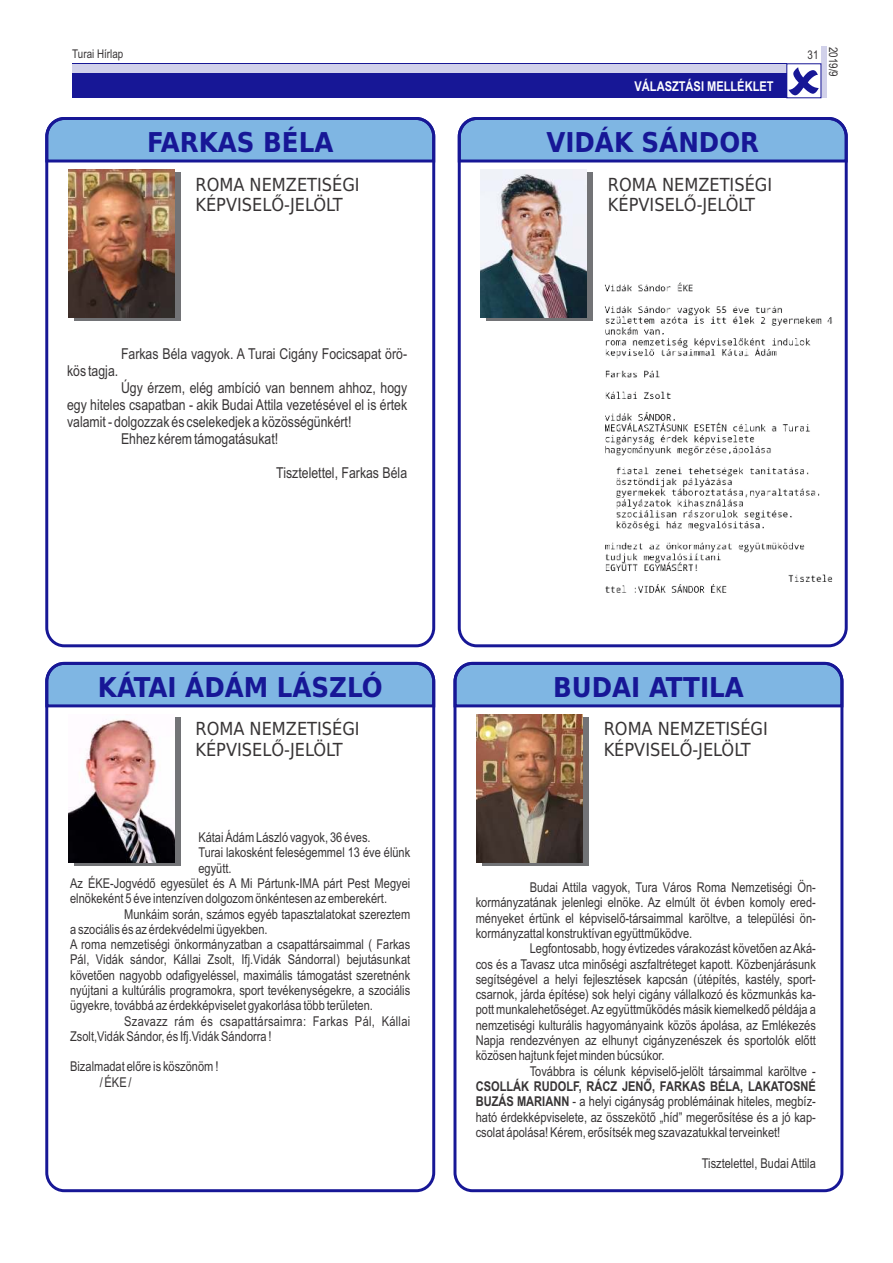
<style>
.page{position:relative;width:893px;height:1263px;background:#fff}
.page>*{position:absolute;margin:0;border:0;box-sizing:border-box;transform-origin:0 0}
.t1{font:700 27.3px "DejaVu Sans Condensed";color:#171796}
.t2{font:18px/21px "DejaVu Sans Condensed";color:#373435}
.t3{font:15px "Arial Narrow";color:#373435}
.t4{font:13.5px/15.3px "Arial Narrow";color:#373435;text-align:justify}
.t5{font:13.5px "Arial Narrow";letter-spacing:.02em;color:#373435}
.t6{font:700 13.5px "Arial Narrow";color:#fefefe}
.t7{font:12px "Arial Narrow";color:#373435}
.s1{font-weight:700}
</style>
<div class="page">
<div style="left:482px;top:717px;width:107px;height:149px;background:#727376"></div>
<svg style="left:457px;top:661px;width:387px;height:48px;background:#7eaede"></svg>
<div style="left:453px;top:662px;width:390px;height:530px;border:3px solid #171796;border-radius:18px"></div>
<img style="left:476px;top:714px;width:107px;height:149px">
<svg style="left:74px;top:717px;width:106px;height:149px"></svg>
<svg style="left:49px;top:661px;width:387px;height:48px;background:#7faede"></svg>
<div style="left:45px;top:662px;width:390px;height:530px;border:3px solid #171796;border-radius:18px"></div>
<img style="left:68px;top:717px;width:106px;height:146px">
<div style="left:486px;top:173px;width:107px;height:148px;background:#727376"></div>
<svg style="left:457px;top:117px;width:387px;height:47px;background:#7cadde"></svg>
<div style="left:458px;top:117px;width:390px;height:530px;border:3px solid #171796;border-radius:18px"></div>
<img style="left:480px;top:169px;width:107px;height:149px">
<img style="left:604px;top:282px;width:229px;height:311px">
<svg style="left:74px;top:173px;width:106px;height:148px"></svg>
<svg style="left:49px;top:117px;width:387px;height:47px;background:#7cadde"></svg>
<div style="left:45px;top:117px;width:390px;height:530px;border:3px solid #171796;border-radius:18px"></div>
<img style="left:68px;top:169px;width:106px;height:149px">
<div style="left:72px;top:64px;width:715px;height:34px;background:#171796"></div>
<div style="left:72px;top:64px;width:715px;height:8px;background:#d1d1ea"></div>
<div style="left:821px;top:47px;width:6px;height:51px;background:#d1d1ea"></div>
<svg style="left:788px;top:67px;width:31px;height:28px"></svg>
<p class="t7" style="left:72px;top:49px;width:53px">Turai Hírlap</p>
<p class="t7" style="left:807px;top:50px;width:12px">31</p>
<p class="t7" style="left:838px;top:47px;width:32px;rotate:90deg">2019/9</p>
<p class="t6" style="left:635px;top:82px;width:140px">VÁLASZTÁSI MELLÉKLET</p>
<h1 class="t1" style="left:147px;top:131px;width:188px">FARKAS BÉLA</h1>
<h2 class="t2" style="left:195px;top:175px;width:166px">ROMA NEMZETISÉGI<br>KÉPVISELŐ-JELÖLT</h2>
<p class="t3" style="left:121px;top:348px;width:288px">Farkas Béla vagyok. A Turai Cigány Focicsapat örö-</p>
<p class="t3" style="left:67px;top:365px;width:53px">kös tagja.</p>
<p class="t3" style="left:121px;top:382px;width:288px">Úgy érzem, elég ambíció van bennem ahhoz, hogy</p>
<p class="t3" style="left:67px;top:399px;width:342px">egy hiteles csapatban - akik Budai Attila vezetésével el is értek</p>
<p class="t3" style="left:67px;top:416px;width:286px">valamit - dolgozzak és cselekedjek a közösségünkért!</p>
<p class="t3" style="left:121px;top:433px;width:159px">Ehhez kérem támogatásukat!</p>
<p class="t3" style="left:276px;top:467px;width:132px">Tisztelettel, Farkas Béla</p>
<h1 class="t1" style="left:546px;top:131px;width:214px">VIDÁK SÁNDOR</h1>
<h2 class="t2" style="left:608px;top:175px;width:166px">ROMA NEMZETISÉGI<br>KÉPVISELŐ-JELÖLT</h2>
<h1 class="t1" style="left:98px;top:676px;width:286px">KÁTAI ÁDÁM LÁSZLÓ</h1>
<h2 class="t2" style="left:195px;top:720px;width:166px">ROMA NEMZETISÉGI<br>KÉPVISELŐ-JELÖLT</h2>
<p class="t4" style="left:198px;top:831px;width:174px">Kátai Ádám László vagyok, 36 éves.</p>
<p class="t4" style="left:198px;top:846px;width:213px">Turai lakosként feleségemmel 13 éve élünk</p>
<p class="t4" style="left:198px;top:861px;width:35px">együtt.</p>
<p class="t4" style="left:70px;top:877px;width:342px">Az ÉKE-Jogvédő egyesület és A Mi Pártunk-IMA párt Pest Megyei</p>
<p class="t4" style="left:70px;top:892px;width:318px">elnökeként 5 éve intenzíven dolgozom önkéntesen az emberekért.</p>
<p class="t4" style="left:124px;top:907px;width:288px">Munkáim során, számos egyéb tapasztalatokat szereztem</p>
<p class="t4" style="left:70px;top:923px;width:199px">a szociális és az érdekvédelmi ügyekben.</p>
<p class="t4" style="left:70px;top:938px;width:342px">A roma nemzetiségi önkormányzatban a csapattársaimmal ( Farkas</p>
<p class="t4" style="left:70px;top:953px;width:342px">Pál, Vidák sándor, Kállai Zsolt, Ifj.Vidák Sándorral) bejutásunkat</p>
<p class="t4" style="left:70px;top:968px;width:342px">követően nagyobb odafigyeléssel, maximális támogatást szeretnénk</p>
<p class="t4" style="left:70px;top:984px;width:342px">nyújtani a kultúrális programokra, sport tevékenységekre, a szociális</p>
<p class="t4" style="left:70px;top:999px;width:304px">ügyekre, továbbá az érdekképviselet gyakorlása több területen.</p>
<p class="t5" style="left:124px;top:1016px;width:288px">Szavazz rám és csapattársaimra: Farkas Pál, Kállai</p>
<p class="t4" style="left:70px;top:1030px;width:203px">Zsolt,Vidák Sándor, és Ifj.Vidák Sándorra !</p>
<p class="t4" style="left:100px;top:1060px;width:120px;text-indent:-30px">Bizalmadat előre is köszönöm ! / ÉKE /</p>
<h1 class="t1" style="left:553px;top:676px;width:192px">BUDAI ATTILA</h1>
<h2 class="t2" style="left:604px;top:720px;width:166px">ROMA NEMZETISÉGI<br>KÉPVISELŐ-JELÖLT</h2>
<p class="t4" style="left:476px;top:881px;width:342px;text-indent:54px">Budai Attila vagyok, Tura Város Roma Nemzetiségi Ön&shy;kormányzatának jelenlegi elnöke. Az elmúlt öt évben komoly ered&shy;ményeket értünk el képviselő-társaimmal karöltve, a települési ön&shy;kormányzattal konstruktívan együttműködve.</p>
<p class="t4" style="left:476px;top:942px;width:342px;text-indent:54px">Legfontosabb, hogy évtizedes várakozást követően az Aká&shy;cos és a Tavasz utca minőségi aszfaltréteget kapott. Közbenjárásunk segítségével a helyi fejlesztések kapcsán (útépítés, kastély, sport&shy;csarnok, járda építése) sok helyi cigány vállalkozó és közmunkás ka&shy;pott munkalehetőséget. Az együttműködés másik kiemelkedő példája a nemzetiségi kulturális hagyományaink közös ápolása, az Emlékezés Napja rendezvényen az elhunyt cigányzenészek és sportolók előtt közösen hajtunk fejet minden búcsúkor.</p>
<p class="t4" style="left:530px;top:1064px;width:288px">Továbbra is célunk képviselő-jelölt társaimmal karöltve -</p>
<p class="t4" style="left:476px;top:1080px;width:342px"><span class="s1">CSOLLÁK RUDOLF, RÁCZ JENŐ, FARKAS BÉLA, LAKATOSNÉ BUZÁS MARIANN</span> - a helyi cigányság problémáinak hiteles, megbíz&shy;ható érdekképviselete, az összekötő „híd” megerősítése és a jó kap&shy;csolat ápolása! Kérem, erősítsék meg szavazatukkal terveinket!</p>
<p class="t4" style="left:702px;top:1156px;width:116px">Tisztelettel, Budai Attila</p>
</div>
